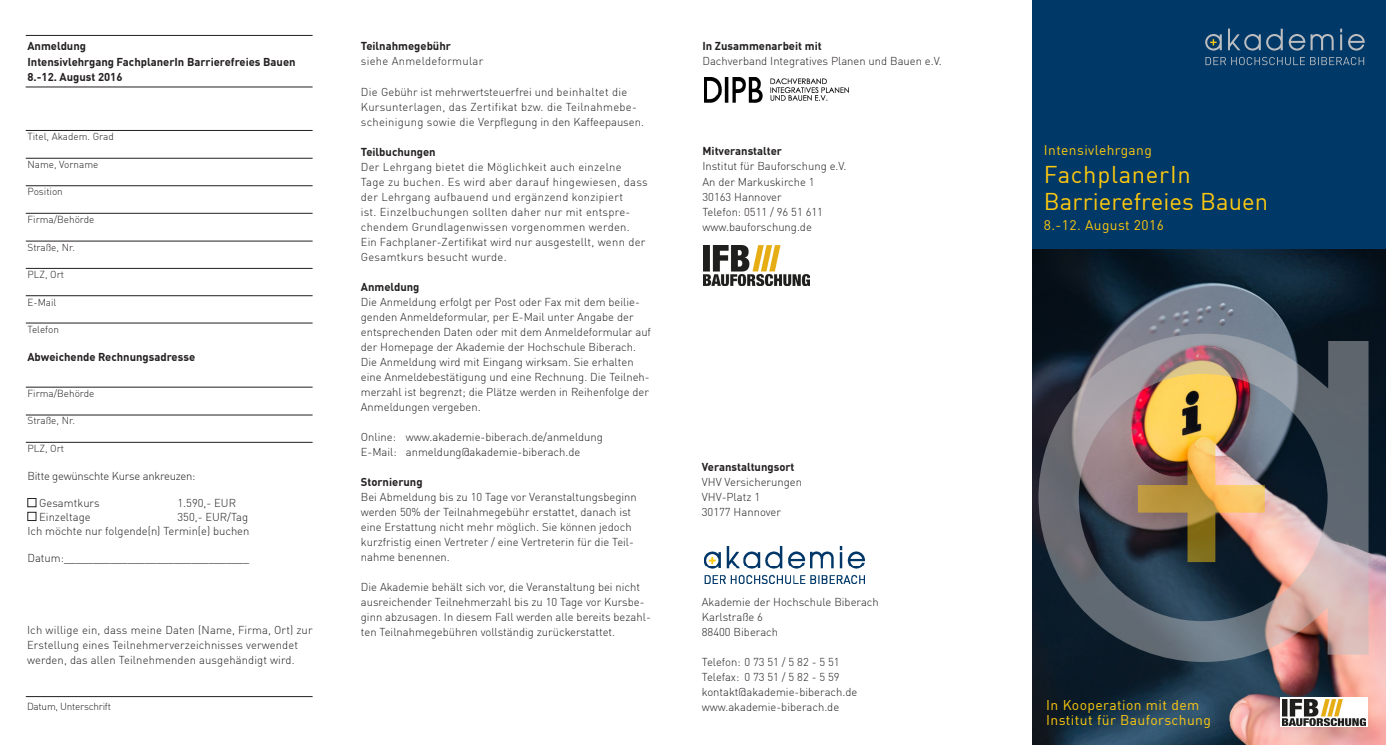
<style>
.page{position:relative;width:1386px;height:745px;background:#fff}
.page>*{position:absolute;margin:0;border:0;box-sizing:border-box;transform-origin:0 0}
.t1{font:23.75px/27.5px "DIN";letter-spacing:.005em;color:#fec90f}
.t2{font:13.88px/15px "DIN";letter-spacing:.03em;color:#fec90f}
.t3{font:13.75px "DIN";letter-spacing:.03em;color:#fec90f}
.blazevski{font:300 11.25px/15px "DIN";color:#231f20}
.blazevski-2{font:300 11.25px/15px "DIN";letter-spacing:.025em;color:#231f20}
.blazevski-3{font:700 11.25px "DIN";color:#231f20}
.blazevski-4{font:300 11.25px "DIN";letter-spacing:-.02em;color:#231f20}
.t4{font:300 10px "DIN";color:#231f20}
.t5{font:300 10px "DIN";letter-spacing:-.02em;color:#231f20}
</style>
<div class="page">
<img style="left:1032px;top:248px;width:353px;height:496px">
<div style="left:1031px;top:0;width:354px;height:248px;background:#003867"></div>
<svg style="left:1205px;top:34px;width:16px;height:17px"></svg>
<svg style="left:1205px;top:57px;width:159px;height:8px"></svg>
<svg style="left:1228px;top:29px;width:136px;height:22px"></svg>
<img style="left:704px;top:546px;width:160px;height:37px">
<div style="left:27px;top:498px;width:9px;height:8px;background:#fff;border:1px solid #231f20"></div>
<div style="left:27px;top:511px;width:9px;height:9px;background:#fff;border:1px solid #231f20"></div>
<hr style="left:26px;top:35px;width:286px;height:1px;background:#231f20">
<hr style="left:26px;top:130px;width:286px;height:1px;background:#231f20">
<hr style="left:26px;top:158px;width:286px;height:1px;background:#231f20">
<hr style="left:26px;top:185px;width:286px;height:1px;background:#231f20">
<hr style="left:26px;top:213px;width:286px;height:1px;background:#231f20">
<hr style="left:26px;top:240px;width:286px;height:1px;background:#231f20">
<hr style="left:26px;top:268px;width:286px;height:1px;background:#231f20">
<hr style="left:26px;top:295px;width:286px;height:1px;background:#231f20">
<hr style="left:26px;top:322px;width:286px;height:1px;background:#231f20">
<hr style="left:26px;top:386px;width:286px;height:1px;background:#231f20">
<hr style="left:26px;top:414px;width:286px;height:1px;background:#231f20">
<hr style="left:26px;top:441px;width:286px;height:1px;background:#231f20">
<hr style="left:26px;top:695px;width:286px;height:1px;background:#231f20">
<hr style="left:26px;top:87px;width:286px;height:1px;background:#231f20">
<img style="left:704px;top:78px;width:144px;height:24px">
<img style="left:1038px;top:333px;width:330px;height:328px">
<img style="left:704px;top:245px;width:105px;height:41px">
<div style="left:1280px;top:697px;width:87px;height:29px;background:#fff"></div>
<img style="left:1282px;top:699px;width:83px;height:26px">
<p class="blazevski-3" style="left:27px;top:39px;width:60px">Anmeldung</p>
<p class="blazevski-3" style="left:27px;top:54px;width:270px">Intensivlehrgang FachplanerIn Barrierefreies Bauen</p>
<p class="blazevski-3" style="left:27px;top:69px;width:96px">8.-12. August 2016</p>
<p class="t4" style="left:27px;top:130px;width:88px">Titel, Akadem. Grad</p>
<p class="t4" style="left:27px;top:158px;width:72px">Name, Vorname</p>
<p class="t4" style="left:27px;top:185px;width:37px">Position</p>
<p class="t4" style="left:27px;top:213px;width:68px">Firma/Behörde</p>
<p class="t4" style="left:27px;top:240px;width:49px">Straße, Nr.</p>
<p class="t4" style="left:27px;top:268px;width:38px">PLZ, Ort</p>
<p class="t4" style="left:27px;top:295px;width:30px">E-Mail</p>
<p class="t4" style="left:27px;top:323px;width:33px">Telefon</p>
<p class="blazevski-3" style="left:27px;top:349px;width:169px">Abweichende Rechnungsadresse</p>
<p class="t4" style="left:27px;top:387px;width:68px">Firma/Behörde</p>
<p class="t4" style="left:27px;top:414px;width:49px">Straße, Nr.</p>
<p class="t4" style="left:27px;top:442px;width:38px">PLZ, Ort</p>
<p class="blazevski-4" style="left:27px;top:468px;width:170px">Bitte gewünschte Kurse ankreuzen:</p>
<p class="blazevski" style="left:39px;top:495px;width:62px">Gesamtkurs</p>
<p class="blazevski" style="left:177px;top:495px;width:60px">1.590,- EUR</p>
<p class="blazevski" style="left:39px;top:509px;width:53px">Einzeltage</p>
<p class="blazevski" style="left:177px;top:509px;width:72px">350,- EUR/Tag</p>
<p class="blazevski" style="left:27px;top:522px;width:223px">Ich möchte nur folgende(n) Termin(e) buchen</p>
<p class="blazevski" style="left:27px;top:550px;width:223px">Datum:________________________________</p>
<p class="blazevski" style="left:27px;top:621px;width:287px">Ich willige ein, dass meine Daten (Name, Firma, Ort) zur<br>Erstellung eines Teilnehmerverzeichnisses verwendet werden, das allen Teilnehmenden ausgehändigt wird.</p>
<p class="t5" style="left:27px;top:699px;width:85px">Datum, Unterschrift</p>
<p class="blazevski-3" style="left:361px;top:39px;width:92px">Teilnahmegebühr</p>
<p class="blazevski-2" style="left:361px;top:54px;width:124px">siehe Anmeldeformular</p>
<p class="blazevski-2" style="left:361px;top:84px;width:285px">Die Gebühr ist mehrwertsteuerfrei und beinhaltet die<br>Kursunterlagen, das Zertifikat bzw. die Teilnahmebe&shy;scheinigung sowie die Verpflegung in den Kaffeepausen.</p>
<p class="blazevski-3" style="left:361px;top:144px;width:76px">Teilbuchungen</p>
<p class="blazevski-2" style="left:361px;top:159px;width:288px">Der Lehrgang bietet die Möglichkeit auch einzelne Tage zu buchen. Es wird aber darauf hingewiesen, dass der Lehrgang aufbauend und ergänzend konzipiert<br>ist. Einzelbuchungen sollten daher nur mit entspre&shy;chendem Grundlagenwissen vorgenommen werden.<br>Ein Fachplaner-Zertifikat wird nur ausgestellt, wenn der Gesamtkurs besucht wurde.</p>
<p class="blazevski-3" style="left:361px;top:279px;width:60px">Anmeldung</p>
<p class="blazevski" style="left:361px;top:294px;width:292px">Die Anmeldung erfolgt per Post oder Fax mit dem beilie&shy;genden Anmeldeformular, per E-Mail unter Angabe der entsprechenden Daten oder mit dem Anmeldeformular auf der Homepage der Akademie der Hochschule Biberach.<br>Die Anmeldung wird mit Eingang wirksam. Sie erhalten eine Anmeldebestätigung und eine Rechnung. Die Teilneh&shy;merzahl ist begrenzt; die Plätze werden in Reihenfolge der Anmeldungen vergeben.</p>
<p class="blazevski" style="left:361px;top:429px;width:243px">Online: www.akademie-biberach.de/anmeldung</p>
<p class="blazevski" style="left:361px;top:444px;width:221px">E-Mail: anmeldung@akademie-biberach.de</p>
<p class="blazevski-3" style="left:361px;top:474px;width:63px">Stornierung</p>
<p class="blazevski" style="left:361px;top:489px;width:277px">Bei Abmeldung bis zu 10 Tage vor Veranstaltungsbeginn werden 50% der Teilnahmegebühr erstattet, danach ist eine Erstattung nicht mehr möglich. Sie können jedoch kurzfristig einen Vertreter / eine Vertreterin für die Teil&shy;nahme benennen.</p>
<p class="blazevski" style="left:361px;top:579px;width:291px">Die Akademie behält sich vor, die Veranstaltung bei nicht ausreichender Teilnehmerzahl bis zu 10 Tage vor Kursbe&shy;ginn abzusagen. In diesem Fall werden alle bereits bezahl&shy;ten Teilnahmegebühren vollständig zurückerstattet.</p>
<p class="blazevski-3" style="left:702px;top:39px;width:121px">In Zusammenarbeit mit</p>
<p class="blazevski" style="left:702px;top:53px;width:241px">Dachverband Integratives Planen und Bauen e.V.</p>
<p class="blazevski-3" style="left:702px;top:144px;width:81px">Mitveranstalter</p>
<p class="blazevski" style="left:702px;top:158px;width:146px">Institut für Bauforschung e.V.</p>
<p class="blazevski" style="left:702px;top:174px;width:114px">An der Markuskirche 1</p>
<p class="blazevski" style="left:702px;top:189px;width:81px">30163 Hannover</p>
<p class="blazevski" style="left:702px;top:204px;width:122px">Telefon: 0511 / 96 51 611</p>
<p class="blazevski" style="left:702px;top:219px;width:111px">www.bauforschung.de</p>
<p class="blazevski-3" style="left:702px;top:459px;width:94px">Veranstaltungsort</p>
<p class="blazevski" style="left:702px;top:474px;width:102px">VHV Versicherungen</p>
<p class="blazevski" style="left:702px;top:489px;width:60px">VHV-Platz 1</p>
<p class="blazevski" style="left:702px;top:504px;width:81px">30177 Hannover</p>
<p class="blazevski" style="left:702px;top:594px;width:178px">Akademie der Hochschule Biberach</p>
<p class="blazevski" style="left:702px;top:609px;width:63px">Karlstraße 6</p>
<p class="blazevski" style="left:702px;top:624px;width:78px">88400 Biberach</p>
<p class="blazevski" style="left:702px;top:654px;width:139px">Telefon: 0 73 51 / 5 82 - 5 51</p>
<p class="blazevski" style="left:702px;top:669px;width:139px">Telefax: 0 73 51 / 5 82 - 5 59</p>
<p class="blazevski" style="left:702px;top:684px;width:157px">kontakt@akademie-biberach.de</p>
<p class="blazevski" style="left:702px;top:699px;width:139px">www.akademie-biberach.de</p>
<p class="t3" style="left:1044px;top:141px;width:109px">Intensivlehrgang</p>
<p class="t1" style="left:1044px;top:160px;width:226px">FachplanerIn<br>Barrierefreies Bauen</p>
<p class="t3" style="left:1044px;top:216px;width:121px">8.-12. August 2016</p>
<p class="t2" style="left:1046px;top:696px;width:166px">In Kooperation mit dem<br>Institut für Bauforschung</p>
</div>
